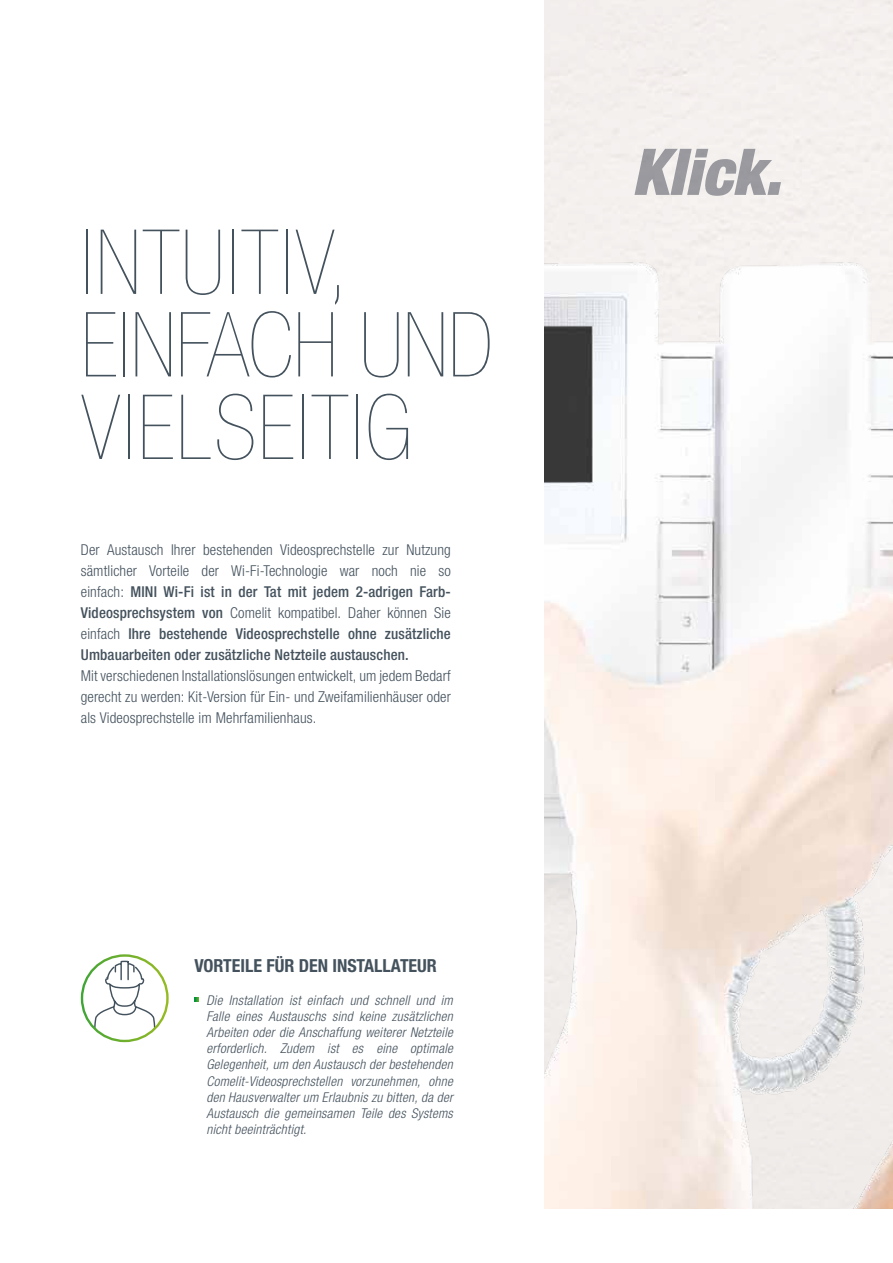
<style>
.page{position:relative;width:893px;height:1263px;background:#fff}
.page>*{position:absolute;margin:0;border:0;box-sizing:border-box;transform-origin:0 0}
.t1{font:200 condensed 90px/82.5px "Helvetica Neue LTW1 G";letter-spacing:.02em;color:#44525d}
.t2{font:italic 900 condensed 64.5px "Helvetica Neue LTW1 G";color:#a1a3aa}
.t3{font:700 condensed 18px "Helvetica Neue LTW1 G";color:#44525d}
.t4{font:500 condensed 15px/21px "Helvetica Neue LTW1 G";letter-spacing:.01em;color:#44525d;text-align:justify}
.t5{font:300 condensed 15px/21px "Helvetica Neue LTW1 G";letter-spacing:.01em;color:#44525d;text-align:justify}
.t6{font:italic 300 condensed 13.5px/16.2px "Helvetica Neue LTW1 G";letter-spacing:.02em;color:#44525d;text-align:justify}
.s1{font-weight:300}
</style>
<div class="page">
<img style="left:544px;top:0;width:349px;height:1209px">
<svg style="left:93px;top:960px;width:63px;height:69px"></svg>
<div style="left:81px;top:954px;width:88px;height:88px;border:2px solid #fff;border-radius:50%"></div>
<svg style="left:194px;top:997px;width:5px;height:4px"></svg>
<h1 class="t1" style="left:81px;top:222px;width:414px">INTUITIV,<br>EINFACH UND<br>VIELSEITIG</h1>
<p class="t4" style="left:81px;top:539px;width:372px"><span class="s1">Der Austausch Ihrer bestehenden Videosprechstelle zur Nutzung sämtlicher Vorteile der Wi-Fi-Technologie war noch nie so einfach:</span> MINI Wi-Fi ist in der Tat mit jedem 2-adrigen Farb-Videosprechsystem von <span class="s1">Comelit kompatibel. Daher können Sie einfach</span> Ihre bestehende Videosprechstelle ohne zusätzliche Umbauarbeiten oder zusätzliche Netzteile austauschen.</p>
<p class="t5" style="left:81px;top:665px;width:372px">Mit verschiedenen Installationslösungen entwickelt, um jedem Bedarf gerecht zu werden: Kit-Version für Ein- und Zweifamilienhäuser oder als Videosprechstelle im Mehrfamilienhaus.</p>
<h3 class="t3" style="left:194px;top:955px;width:244px">VORTEILE FÜR DEN INSTALLATEUR</h3>
<p class="t6" style="left:206px;top:992px;width:248px">Die Installation ist einfach und schnell und im Falle eines Austauschs sind keine zusätzlichen Arbeiten oder die Anschaffung weiterer Netzteile erforderlich. Zudem ist es eine optimale Gelegenheit, um den Austausch der bestehenden Comelit-Videosprechstellen vorzunehmen, ohne den Hausverwalter um Erlaubnis zu bitten, da der Austausch die gemeinsamen Teile des Systems nicht beeinträchtigt.</p>
<h2 class="t2" style="left:632px;top:133px;width:151px">Klick.</h2>
</div>
